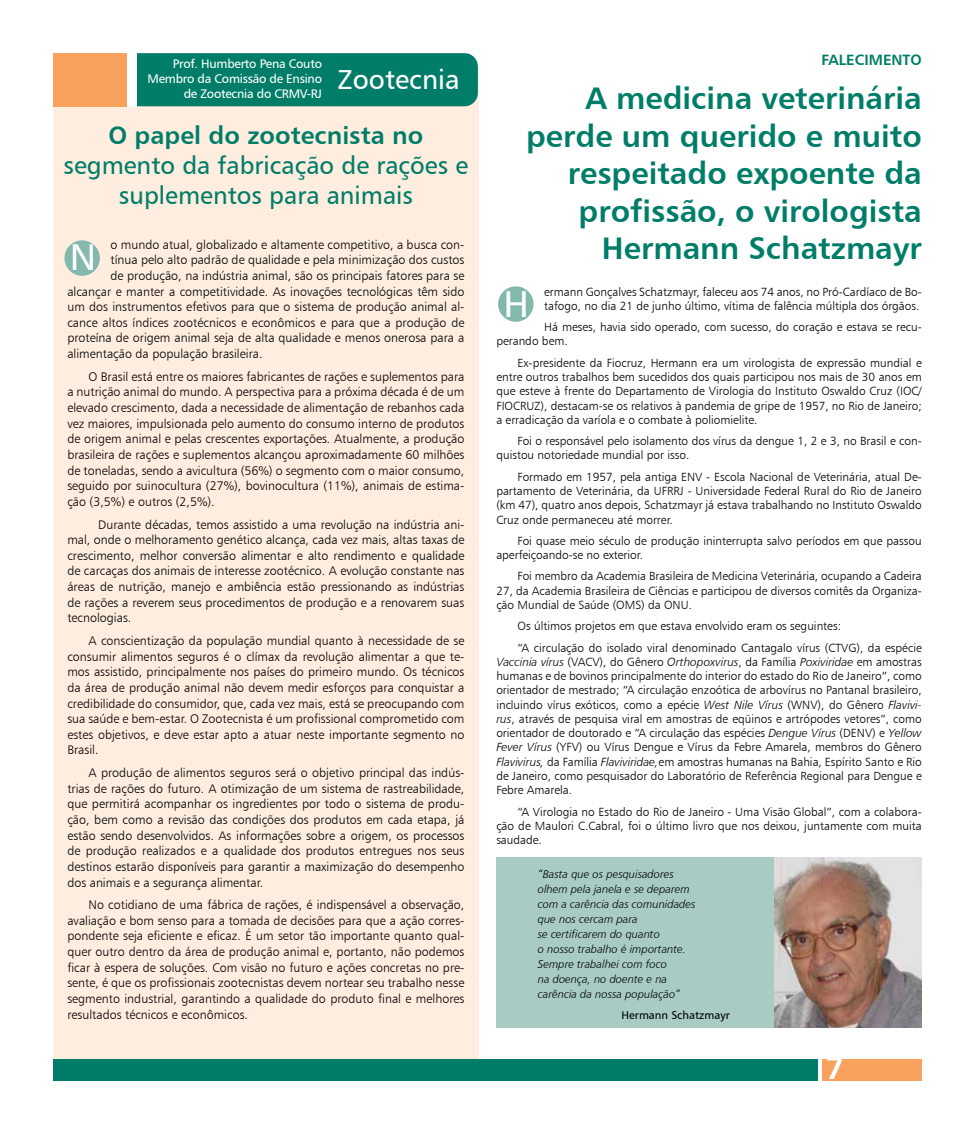
<style>
.page{position:relative;width:975px;height:1134px;background:#fff}
.page>*{position:absolute;margin:0;border:0;box-sizing:border-box;transform-origin:0 0}
.t1{font:37.5px "Humanist 777 BT Roman B";color:#fff}
.t2{font:31.25px/37.5px "Humanist 777 BT Bold B";color:#007d68;text-align:right}
.t3{font:31.25px "Humanist 777 BT Bold B";color:#fff}
.t4{font:27.5px "Humanist 777 BT Roman B";color:#fff}
.t5{font:25px/30px "Humanist 777 BT Roman B";color:#007d68;text-align:center}
.t6{font:25px "Humanist 777 BT Bold B";color:#007d68}
.t7{font:15px "Humanist 777 BT Bold B";color:#007d68}
.t8{font:12.5px/15.6px "Humanist 777 BT Light B";color:#000;text-align:justify}
.t9{font:12.5px/15px "Humanist 777 BT Roman B";letter-spacing:-.02em;color:#fff;text-align:right}
.t10{font:11.88px/14.2px "Humanist 777 BT Light B";color:#000}
.t11{font:11.88px "Humanist 777 BT Light Italic B";color:#000}
.t12{font:11.25px/15px "Humanist 777 BT Light Italic B";color:#000}
.t13{font:11.25px "Humanist 777 BT Roman B";color:#000}
.s1{font-family:"Humanist 777 BT Light B"}
.s2{font-family:"Humanist 777 BT Light Italic B"}
</style>
<div class="page">
<div style="left:496px;top:857px;width:425px;height:171px;background:#a8ccc4"></div>
<div style="left:53px;top:67px;width:425px;height:995px;background:#ffeedf"></div>
<div style="left:53px;top:1059px;width:764px;height:22px;background:#007d68"></div>
<div style="left:137px;top:53px;width:341px;height:53px;background:#007d68"></div>
<div style="left:53px;top:53px;width:75px;height:53px;background:#f9a25e"></div>
<div style="left:128px;top:53px;width:9px;height:53px;background:#fff"></div>
<div style="left:64px;top:240px;width:36px;height:36px;background:#83b8ad;border-radius:50%"></div>
<div style="left:822px;top:1059px;width:99px;height:22px;background:#f9a25e"></div>
<div style="left:498px;top:286px;width:35px;height:36px;background:#83b8ad;border-radius:50%"></div>
<img style="left:774px;top:857px;width:147px;height:171px">
<p class="t9" style="left:147px;top:56px;width:176px">Prof. Humberto Pena Couto<br>Membro da Comissão de Ensino de Zootecnia do CRMV-RJ</p>
<h3 class="t4" style="left:338px;top:62px;width:123px">Zootecnia</h3>
<h3 class="t6" style="left:108px;top:119px;width:316px">O papel do zootecnista no</h3>
<h3 class="t5" style="left:63px;top:150px;width:406px">segmento da fabricação de rações e suplementos para animais</h3>
<p class="t8" style="left:110px;top:236px;width:355px">o mundo atual, globalizado e altamente competitivo, a busca con-</p>
<p class="t8" style="left:110px;top:252px;width:355px">tínua pelo alto padrão de qualidade e pela minimização dos custos</p>
<p class="t8" style="left:110px;top:268px;width:355px">de produção, na indústria animal, são os principais fatores para se</p>
<p class="t8" style="left:67px;top:283px;width:398px">alcançar e manter a competitividade. As inovações tecnológicas têm sido</p>
<p class="t8" style="left:67px;top:299px;width:398px">um dos instrumentos efetivos para que o sistema de produção animal al-</p>
<p class="t8" style="left:67px;top:314px;width:398px">cance altos índices zootécnicos e econômicos e para que a produção de</p>
<p class="t8" style="left:67px;top:330px;width:398px">proteína de origem animal seja de alta qualidade e menos onerosa para a</p>
<p class="t8" style="left:67px;top:346px;width:197px">alimentação da população brasileira.</p>
<p class="t8" style="left:67px;top:368px;width:398px;text-indent:21px">O Brasil está entre os maiores fabricantes de rações e suplementos para a nutrição animal do mundo. A perspectiva para a próxima década é de um elevado crescimento, dada a necessidade de alimentação de rebanhos cada vez maiores, impulsionada pelo aumento do consumo interno de produtos de origem animal e pelas crescentes exportações. Atualmente, a produção brasileira de rações e suplementos alcançou aproximadamente 60 milhões de toneladas, sendo a avicultura (56%) o segmento com o maior consumo, seguido por suinocultura (27%), bovinocultura (11%), animais de estima&shy;ção (3,5%) e outros (2,5%).</p>
<p class="t8" style="left:67px;top:516px;width:398px;text-indent:31px">Durante décadas, temos assistido a uma revolução na indústria ani&shy;mal, onde o melhoramento genético alcança, cada vez mais, altas taxas de crescimento, melhor conversão alimentar e alto rendimento e qualidade de carcaças dos animais de interesse zootécnico. A evolução constante nas áreas de nutrição, manejo e ambiência estão pressionando as indústrias de rações a reverem seus procedimentos de produção e a renovarem suas tecnologias.</p>
<p class="t8" style="left:67px;top:633px;width:398px;text-indent:21px">A conscientização da população mundial quanto à necessidade de se consumir alimentos seguros é o clímax da revolução alimentar a que te&shy;mos assistido, principalmente nos países do primeiro mundo. Os técnicos da área de produção animal não devem medir esforços para conquistar a credibilidade do consumidor, que, cada vez mais, está se preocupando com sua saúde e bem-estar. O Zootecnista é um profissional comprometido com estes objetivos, e deve estar apto a atuar neste importante segmento no Brasil.</p>
<p class="t8" style="left:67px;top:765px;width:398px;text-indent:21px">A produção de alimentos seguros será o objetivo principal das indús&shy;trias de rações do futuro. A otimização de um sistema de rastreabilidade, que permitirá acompanhar os ingredientes por todo o sistema de produ&shy;ção, bem como a revisão das condições dos produtos em cada etapa, já estão sendo desenvolvidos. As informações sobre a origem, os processos de produção realizados e a qualidade dos produtos entregues nos seus destinos estarão disponíveis para garantir a maximização do desempenho dos animais e a segurança alimentar.</p>
<p class="t8" style="left:67px;top:897px;width:398px;text-indent:21px">No cotidiano de uma fábrica de rações, é indispensável a observação, avaliação e bom senso para a tomada de decisões para que a ação corres&shy;pondente seja eficiente e eficaz. É um setor tão importante quanto qual&shy;quer outro dentro da área de produção animal e, portanto, não podemos ficar à espera de soluções. Com visão no futuro e ações concretas no pre&shy;sente, é que os profissionais zootecnistas devem nortear seu trabalho nesse segmento industrial, garantindo a qualidade do produto final e melhores resultados técnicos e econômicos.</p>
<h1 class="t1" style="left:70px;top:233px;width:28px">N</h1>
<p class="t7" style="left:821px;top:50px;width:36px">Falecimento</p>
<h2 class="t2" style="left:526px;top:79px;width:397px">A medicina veterinária perde um querido e muito respeitado expoente da profissão, o virologista<br>Hermann Schatzmayr</h2>
<p class="t10" style="left:544px;top:284px;width:379px">ermann Gonçalves Schatzmayr, faleceu aos 74 anos, no Pró-Cardíaco de Bo&shy;tafogo, no dia 21 de junho último, vítima de falência múltipla dos órgãos.</p>
<p class="t10" style="left:496px;top:320px;width:427px;text-indent:48px">Há meses, havia sido operado, com sucesso, do coração e estava se recu&shy;perando bem.</p>
<p class="t10" style="left:496px;top:355px;width:427px;text-align:justify;text-indent:21px">Ex-presidente da Fiocruz, Hermann era um virologista de expressão mundial e entre outros trabalhos bem sucedidos dos quais participou nos mais de 30 anos em que esteve à frente do Departamento de Virologia do Instituto Oswaldo Cruz (IOC/ FIOCRUZ), destacam-se os relativos à pandemia de gripe de 1957, no Rio de Janeiro; a erradicação da varíola e o combate à poliomielite.</p>
<p class="t10" style="left:496px;top:434px;width:427px;text-indent:21px">Foi o responsável pelo isolamento dos vírus da dengue 1, 2 e 3, no Brasil e con&shy;quistou notoriedade mundial por isso.</p>
<p class="t10" style="left:496px;top:469px;width:427px;text-align:justify;text-indent:21px">Formado em 1957, pela antiga ENV - Escola Nacional de Veterinária, atual De&shy;partamento de Veterinária, da UFRRJ - Universidade Federal Rural do Rio de Janeiro (km 47), quatro anos depois, Schatzmayr já estava trabalhando no Instituto Oswaldo Cruz onde permaneceu até morrer.</p>
<p class="t10" style="left:496px;top:533px;width:427px;text-indent:21px">Foi quase meio século de produção ininterrupta salvo períodos em que passou aperfeiçoando-se no exterior.</p>
<p class="t10" style="left:496px;top:569px;width:427px;text-align:justify;text-indent:21px">Foi membro da Academia Brasileira de Medicina Veterinária, ocupando a Cadeira 27, da Academia Brasileira de Ciências e participou de diversos comitês da Organiza&shy;ção Mundial de Saúde (OMS) da ONU.</p>
<p class="t10" style="left:517px;top:615px;width:405px;line-height:21.4px">Os últimos projetos em que estava envolvido eram os seguintes:<br>“A circulação do isolado viral denominado Cantagalo vírus (CTVG), da espécie</p>
<p class="t11" style="left:496px;top:654px;width:427px">Vaccinia vírus <span class="s1">(VACV), do Gênero</span> Orthopoxvirus<span class="s1">, da Família</span> Poxiviridae <span class="s1">em amostras</span></p>
<p class="t10" style="left:496px;top:669px;width:427px;text-align:justify">humanas e de bovinos principalmente do interior do estado do Rio de Janeiro”, como orientador de mestrado; “A circulação enzoótica de arbovírus no Pantanal brasileiro, incluindo vírus exóticos, como a epécie <span class="s2">West Nile Vírus</span> (WNV), do Gênero <span class="s2">Flavivi&shy;rus</span>, através de pesquisa viral em amostras de eqüinos e artrópodes vetores”, como orientador de doutorado e “A circulação das espécies <span class="s2">Dengue Vírus</span> (DENV) e <span class="s2">Yellow Fever Vírus</span> (YFV) ou Vírus Dengue e Vírus da Febre Amarela, membros do Gênero <span class="s2">Flavivirus,</span> da Família <span class="s2">Flaviviridae,</span>em amostras humanas na Bahia, Espírito Santo e Rio de Janeiro, como pesquisador do Laboratório de Referência Regional para Dengue e Febre Amarela.</p>
<p class="t10" style="left:496px;top:804px;width:427px;text-align:justify;text-indent:21px">“A Virologia no Estado do Rio de Janeiro - Uma Visão Global”, com a colabora&shy;ção de Maulori C.Cabral, foi o último livro que nos deixou, juntamente com muita saudade.</p>
<h1 class="t1" style="left:503px;top:281px;width:27px">H</h1>
<p class="t12" style="left:538px;top:866px;width:159px">“Basta que os pesquisadores olhem pela janela e se deparem com a carência das comunidades que nos cercam para<br>se certificarem do quanto<br>o nosso trabalho é importante.<br>Sempre trabalhei com foco<br>na doença, no doente e na carência da nossa população”</p>
<p class="t13" style="left:621px;top:1008px;width:110px">Hermann Schatzmayr</p>
<h2 class="t3" style="left:825px;top:1049px;width:20px">7</h2>
</div>
